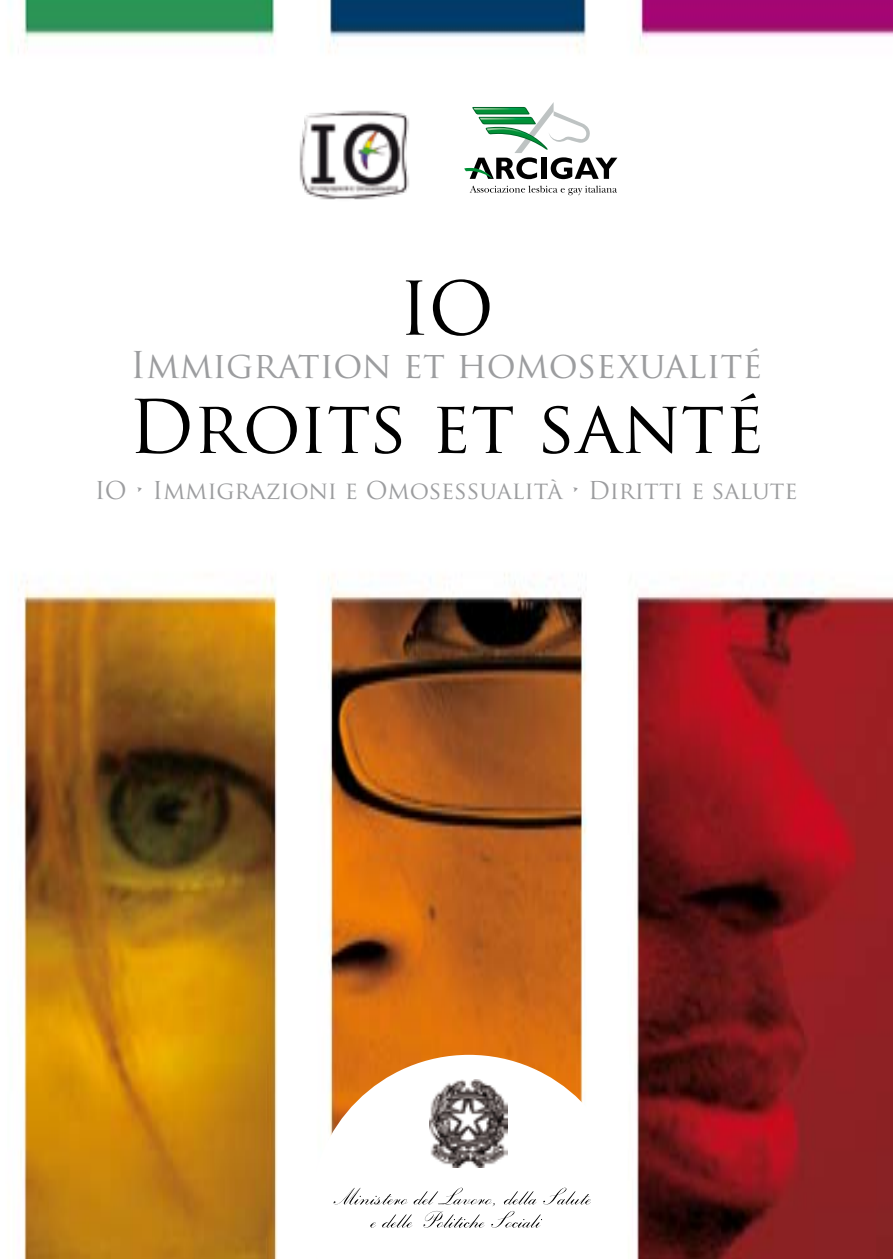
<style>
.page{position:relative;width:893px;height:1259px;background:#fff}
.page>*{position:absolute;margin:0;border:0;box-sizing:border-box;transform-origin:0 0}
.t1{font:72px "Trajan Pro";color:#000}
.t2{font:36px "Trajan Pro";color:#9c9d9f}
.t3{font:24px "Trajan Pro";color:#9c9d9f}
</style>
<div class="page">
<img style="left:22px;top:0;width:871px;height:1259px">
<svg style="left:310px;top:1054px;width:317px;height:205px"></svg>
<img style="left:297px;top:107px;width:116px;height:96px">
<svg style="left:464px;top:102px;width:153px;height:77px"></svg>
<svg style="left:470px;top:186px;width:147px;height:9px"></svg>
<img style="left:429px;top:1080px;width:78px;height:87px">
<svg style="left:334px;top:1187px;width:257px;height:40px"></svg>
<h1 class="t1" style="left:398px;top:263px;width:97px">IO</h1>
<h2 class="t2" style="left:130px;top:342px;width:634px">Immigration et homosexualité</h2>
<h1 class="t1" style="left:128px;top:381px;width:638px">Droits et santé</h1>
<p class="t3" style="left:95px;top:475px;width:704px">IO • Immigrazioni e Omosessualità • Diritti e salute</p>
</div>
